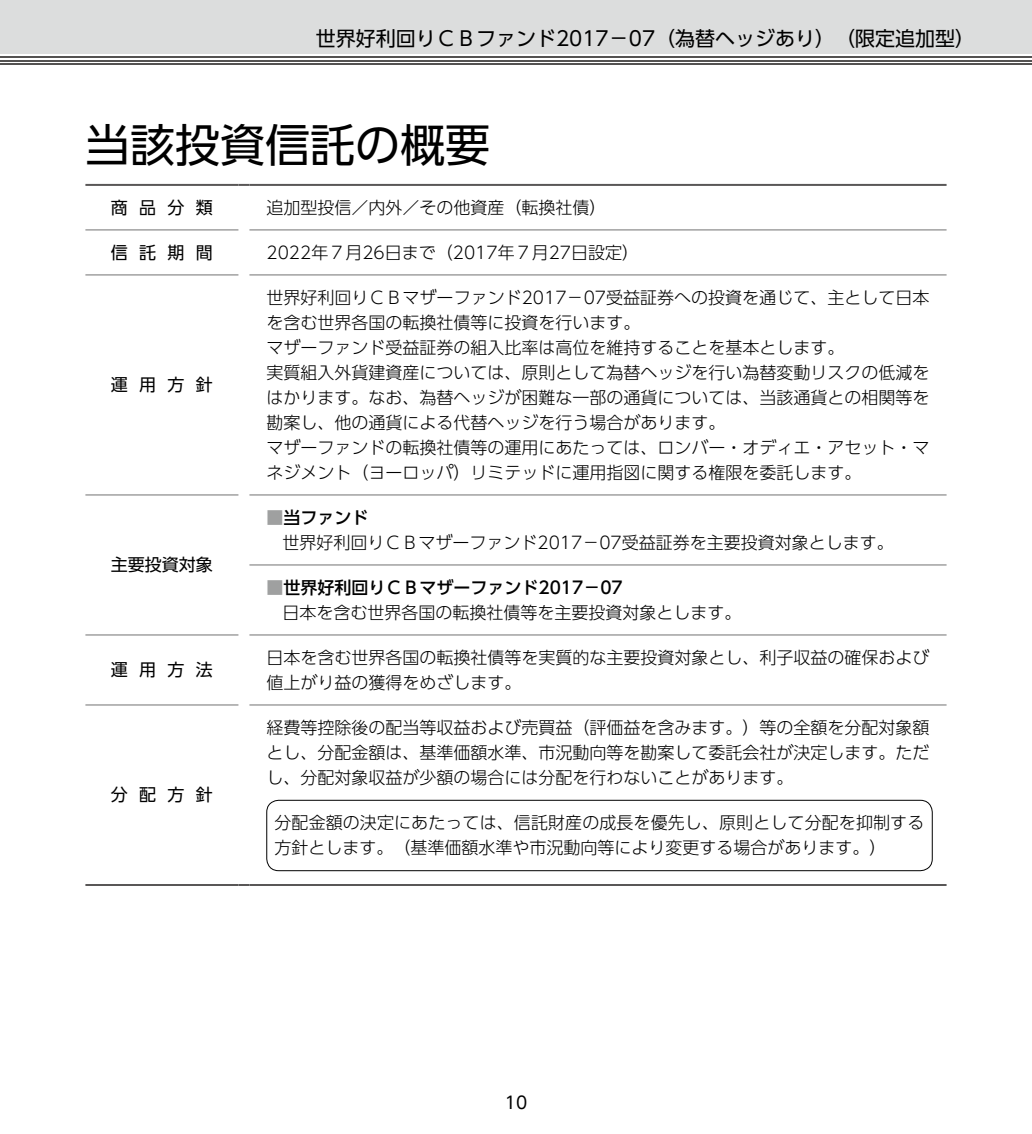
<style>
.page{position:relative;width:1032px;height:1134px;background:#fff}
.page>*{position:absolute;margin:0;border:0;box-sizing:border-box;transform-origin:0 0}
.t1{font:45px "UD Shin Go Pro";color:#000}
.t2{font:20px "UD Shin Go Pro";color:#000}
.t3{font:300 17px/25px "UD Shin Go Pro";color:#000}
.t4{font:17px "UD Shin Go Pro";letter-spacing:.665em;color:#000}
.s1{font-weight:500;color:#9fa0a0}
.s2{font-weight:500}
</style>
<div class="page">
<div style="left:0;top:0;width:1032px;height:54px;background:#dcdddd"></div>
<hr style="left:0;top:63px;width:1032px;height:2px;background:#545251">
<hr style="left:0;top:60px;width:1032px;height:1px;background:#545251">
<hr style="left:0;top:56px;width:1032px;height:2px;background:#545251">
<hr style="left:85px;top:184px;width:153px;height:2px;background:#595757">
<svg style="left:238px;top:184px;width:11px;height:2px"></svg>
<hr style="left:249px;top:184px;width:697px;height:2px;background:#595757">
<hr style="left:85px;top:884px;width:153px;height:2px;background:#595757">
<svg style="left:238px;top:884px;width:11px;height:2px"></svg>
<hr style="left:249px;top:884px;width:697px;height:2px;background:#595757">
<hr style="left:249px;top:635px;width:697px;height:1px;background:#727171">
<hr style="left:249px;top:705px;width:697px;height:1px;background:#727171">
<hr style="left:85px;top:635px;width:153px;height:1px;background:#727171">
<hr style="left:85px;top:705px;width:153px;height:1px;background:#727171">
<hr style="left:249px;top:230px;width:697px;height:1px;background:#727171">
<hr style="left:249px;top:275px;width:697px;height:1px;background:#727171">
<hr style="left:249px;top:495px;width:697px;height:1px;background:#727171">
<hr style="left:249px;top:565px;width:697px;height:1px;background:#727171">
<hr style="left:85px;top:230px;width:153px;height:1px;background:#727171">
<hr style="left:85px;top:275px;width:153px;height:1px;background:#727171">
<hr style="left:85px;top:495px;width:153px;height:1px;background:#727171">
<div style="left:266px;top:800px;width:666px;height:71px;border:1px solid #000;border-radius:12px"></div>
<p class="t2" style="left:316px;top:22px;width:661px">世界好利回りＣＢファンド2017－07（為替ヘッジあり）（限定追加型）</p>
<h1 class="t1" style="left:85px;top:108px;width:406px">当該投資信託の概要</h1>
<p class="t4" style="left:111px;top:194px;width:104px">商品分類</p>
<p class="t3" style="left:266px;top:195px;width:341px">追加型投信／内外／その他資産（転換社債）</p>
<p class="t4" style="left:111px;top:239px;width:104px">信託期間</p>
<p class="t3" style="left:266px;top:239px;width:374px">2022年７月26日まで（2017年７月27日設定）</p>
<p class="t4" style="left:111px;top:371px;width:104px">運用方針</p>
<p class="t4" style="left:111px;top:551px;width:104px">主要投資対象</p>
<p class="t4" style="left:111px;top:656px;width:104px">運用方法</p>
<p class="t4" style="left:111px;top:781px;width:104px">分配方針</p>
<p class="t3" style="left:266px;top:284px;width:664px">世界好利回りＣＢマザーファンド2017－07受益証券への投資を通じて、主として日本を含む世界各国の転換社債等に投資を行います。<br>マザーファンド受益証券の組入比率は高位を維持することを基本とします。<br>実質組入外貨建資産については、原則として為替ヘッジを行い為替変動リスクの低減をはかります。なお、為替ヘッジが困難な一部の通貨については、当該通貨との相関等を勘案し、他の通貨による代替ヘッジを行う場合があります。<br>マザーファンドの転換社債等の運用にあたっては、ロンバー・オディエ・アセット・マネジメント（ヨーロッパ）リミテッドに運用指図に関する権限を委託します。</p>
<p class="t3" style="left:282px;top:504px;width:613px;text-indent:-16px"><span class="s1">■</span><span class="s2">当ファンド<br></span>世界好利回りＣＢマザーファンド2017－07受益証券を主要投資対象とします。</p>
<p class="t3" style="left:282px;top:574px;width:460px;text-indent:-16px"><span class="s1">■</span><span class="s2">世界好利回りＣＢマザーファンド2017－07<br></span>日本を含む世界各国の転換社債等を主要投資対象とします。</p>
<p class="t3" style="left:266px;top:644px;width:664px">日本を含む世界各国の転換社債等を実質的な主要投資対象とし、利子収益の確保および値上がり益の獲得をめざします。</p>
<p class="t3" style="left:266px;top:714px;width:664px;text-align:justify">経費等控除後の配当等収益および売買益（評価益を含みます。）等の全額を分配対象額とし、分配金額は、基準価額水準、市況動向等を勘案して委託会社が決定します。ただし、分配対象収益が少額の場合には分配を行わないことがあります。</p>
<p class="t3" style="left:274px;top:810px;width:651px">分配金額の決定にあたっては、信託財産の成長を優先し、原則として分配を抑制する方針とします。（基準価額水準や市況動向等により変更する場合があります。）</p>
<p class="t4" style="left:505px;top:1089px;width:24px">10</p>
</div>
